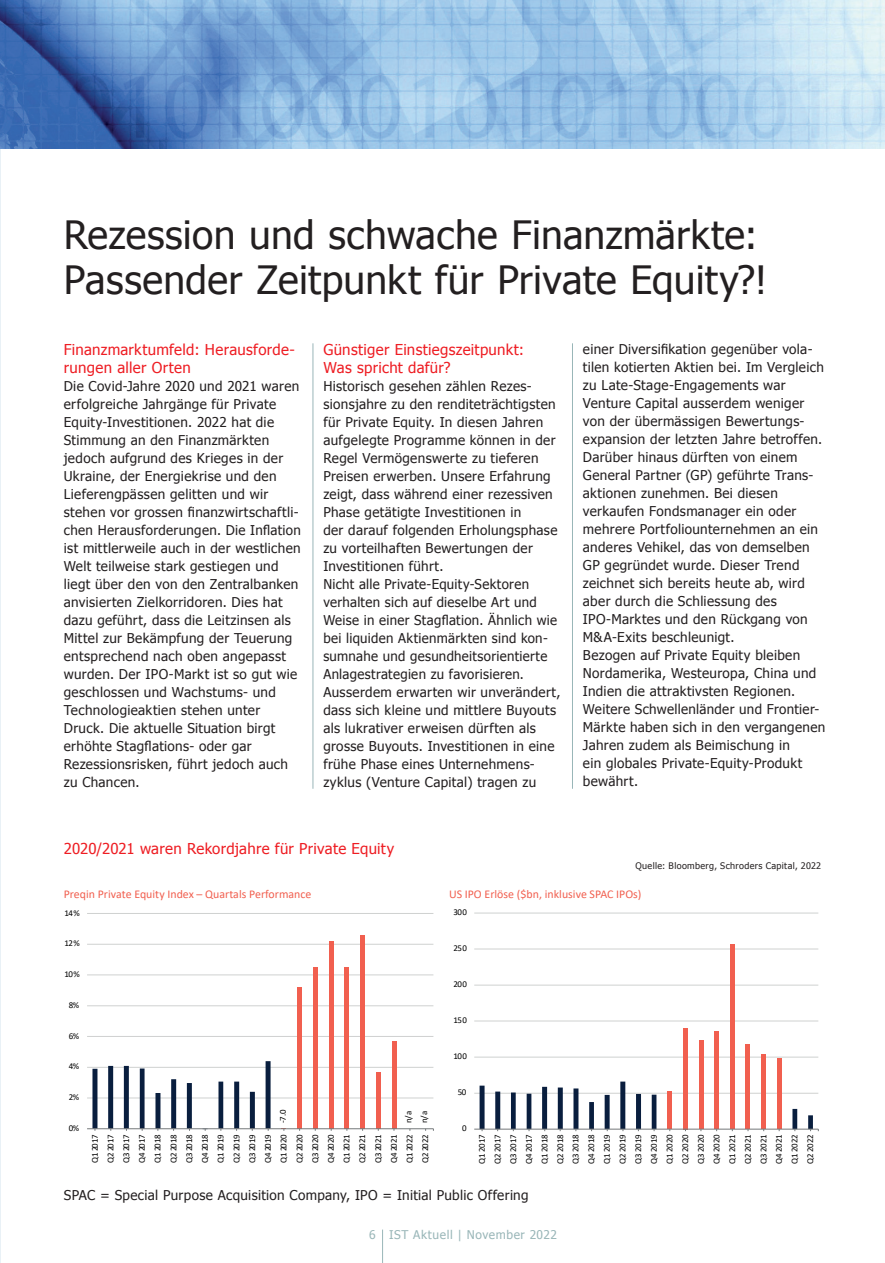
<style>
.page{position:relative;width:885px;height:1263px;background:#fff}
.page>*{position:absolute;margin:0;border:0;box-sizing:border-box;transform-origin:0 0}
.t1{font:39px/45px "Tahoma";letter-spacing:.01em;color:#231f20}
.t2{font:15px/18px "Tahoma";letter-spacing:.02em;color:#ee1d23}
.t3{font:13.5px/18px "Tahoma";letter-spacing:.025em;color:#231f20}
.t4{font:12px "Tahoma";letter-spacing:.05em;color:#99b6b8}
.t5{font:11.85px "Calibri";color:#f15f4f}
.t6{font:9px "Tahoma";letter-spacing:.04em;color:#231f20}
.t7{font:8.85px/15.8px "Calibri";letter-spacing:-.06em;color:#000001;text-align:justify}
</style>
<div class="page">
<hr style="left:382px;top:1229px;width:1px;height:34px;background:#99b6b8">
<hr style="left:312px;top:343px;width:1px;height:446px;background:#99b6b8">
<hr style="left:572px;top:343px;width:1px;height:446px;background:#99b6b8">
<svg style="left:0;top:1161px;width:1px;height:34px"></svg>
<img style="left:0;top:0;width:884px;height:149px">
<hr style="left:87px;top:1098px;width:346px;height:1px;background:#cfd1d0">
<hr style="left:87px;top:1067px;width:346px;height:1px;background:#cfd1d0">
<hr style="left:87px;top:1036px;width:346px;height:1px;background:#cfd1d0">
<hr style="left:87px;top:1005px;width:346px;height:1px;background:#cfd1d0">
<hr style="left:87px;top:974px;width:346px;height:1px;background:#cfd1d0">
<hr style="left:87px;top:944px;width:346px;height:1px;background:#cfd1d0">
<hr style="left:87px;top:913px;width:346px;height:1px;background:#cfd1d0">
<div style="left:297px;top:987px;width:5px;height:142px;background:#f15f4f"></div>
<div style="left:313px;top:967px;width:5px;height:162px;background:#f15f4f"></div>
<div style="left:328px;top:941px;width:5px;height:188px;background:#f15f4f"></div>
<div style="left:344px;top:967px;width:5px;height:162px;background:#f15f4f"></div>
<div style="left:360px;top:935px;width:5px;height:194px;background:#f15f4f"></div>
<div style="left:376px;top:1072px;width:5px;height:57px;background:#f15f4f"></div>
<div style="left:391px;top:1041px;width:5px;height:88px;background:#f15f4f"></div>
<hr style="left:87px;top:1128px;width:346px;height:1px;background:#74787a">
<svg style="left:92px;top:1061px;width:178px;height:70px"></svg>
<hr style="left:474px;top:1093px;width:344px;height:1px;background:#cfd1d0">
<hr style="left:474px;top:1057px;width:344px;height:1px;background:#cfd1d0">
<hr style="left:474px;top:1021px;width:344px;height:1px;background:#cfd1d0">
<hr style="left:474px;top:985px;width:344px;height:1px;background:#cfd1d0">
<hr style="left:474px;top:949px;width:344px;height:1px;background:#cfd1d0">
<hr style="left:474px;top:913px;width:344px;height:1px;background:#cfd1d0">
<hr style="left:683px;top:1028px;width:4px;height:101px;background:#f15f4f">
<div style="left:698px;top:1040px;width:5px;height:89px;background:#f15f4f"></div>
<div style="left:714px;top:1032px;width:5px;height:97px;background:#f15f4f"></div>
<div style="left:729px;top:944px;width:5px;height:185px;background:#f15f4f"></div>
<div style="left:745px;top:1044px;width:5px;height:85px;background:#f15f4f"></div>
<div style="left:761px;top:1054px;width:5px;height:75px;background:#f15f4f"></div>
<div style="left:776px;top:1058px;width:5px;height:71px;background:#f15f4f"></div>
<hr style="left:474px;top:1129px;width:344px;height:1px;background:#74787a">
<svg style="left:479px;top:1081px;width:339px;height:50px"></svg>
<h1 class="t1" style="left:64px;top:210px;width:705px">Rezession und schwache Finanzmärkte:<br>Passender Zeitpunkt für Private Equity?!</h1>
<p class="t2" style="left:64px;top:340px;width:232px">Finanzmarktumfeld: Herausforde&shy;rungen aller Orten</p>
<p class="t3" style="left:64px;top:376px;width:238px">Die Covid-Jahre 2020 und 2021 waren erfolgreiche Jahrgänge für Private Equity-Investitionen. 2022 hat die Stimmung an den Finanzmärkten jedoch aufgrund des Krieges in der Ukraine, der Energiekrise und den Lieferengpässen gelitten und wir stehen vor grossen finanzwirtschaftli&shy;chen Herausforderungen. Die Inflation ist mittlerweile auch in der westlichen Welt teilweise stark gestiegen und liegt über den von den Zentralbanken anvisierten Zielkorridoren. Dies hat dazu geführt, dass die Leitzinsen als Mittel zur Bekämpfung der Teuerung entsprechend nach oben angepasst wurden. Der IPO-Markt ist so gut wie geschlossen und Wachstums- und Technologieaktien stehen unter Druck. Die aktuelle Situation birgt erhöhte Stagflations- oder gar Rezessionsrisken, führt jedoch auch zu Chancen.</p>
<p class="t2" style="left:323px;top:340px;width:202px">Günstiger Einstiegszeitpunkt:<br>Was spricht dafür?</p>
<p class="t3" style="left:323px;top:376px;width:238px">Historisch gesehen zählen Rezes&shy;sionsjahre zu den renditeträchtigsten für Private Equity. In diesen Jahren aufgelegte Programme können in der Regel Vermögenswerte zu tieferen Preisen erwerben. Unsere Erfahrung zeigt, dass während einer rezessiven Phase getätigte Investitionen in<br>der darauf folgenden Erholungsphase zu vorteilhaften Bewertungen der Investitionen führt.<br>Nicht alle Private-Equity-Sektoren verhalten sich auf dieselbe Art und Weise in einer Stagflation. Ähnlich wie bei liquiden Aktienmärkten sind kon&shy;sumnahe und gesundheitsorientierte Anlagestrategien zu favorisieren.<br>Ausserdem erwarten wir unverändert, dass sich kleine und mittlere Buyouts als lukrativer erweisen dürften als grosse Buyouts. Investitionen in eine frühe Phase eines Unternehmens&shy;zyklus (Venture Capital) tragen zu</p>
<p class="t2" style="left:64px;top:839px;width:332px">2020/2021 waren Rekordjahre für Private Equity</p>
<p class="t3" style="left:583px;top:339px;width:244px">einer Diversifikation gegenüber vola&shy;tilen kotierten Aktien bei. Im Vergleich zu Late-Stage-Engagements war Venture Capital ausserdem weniger von der übermässigen Bewertungs&shy;expansion der letzten Jahre betroffen.<br>Darüber hinaus dürften von einem General Partner (GP) geführte Trans&shy;aktionen zunehmen. Bei diesen verkaufen Fondsmanager ein oder mehrere Portfoliounternehmen an ein anderes Vehikel, das von demselben GP gegründet wurde. Dieser Trend zeichnet sich bereits heute ab, wird aber durch die Schliessung des IPO-Marktes und den Rückgang von M&amp;A-Exits beschleunigt.<br>Bezogen auf Private Equity bleiben Nordamerika, Westeuropa, China und Indien die attraktivsten Regionen.<br>Weitere Schwellenländer und Frontier-Märkte haben sich in den vergangenen Jahren zudem als Beimischung in<br>ein globales Private-Equity-Produkt bewährt.</p>
<p class="t6" style="left:635px;top:859px;width:187px">Quelle: Bloomberg, Schroders Capital, 2022</p>
<p class="t5" style="left:64px;top:886px;width:249px">Preqin Private Equity Index – Quartals Performance</p>
<p class="t7" style="left:64px;top:904px;width:17px">14%</p>
<p class="t7" style="left:64px;top:935px;width:17px">12%</p>
<p class="t7" style="left:64px;top:966px;width:17px">10%</p>
<p class="t7" style="left:69px;top:997px;width:12px">8%</p>
<p class="t7" style="left:69px;top:1027px;width:12px">6%</p>
<p class="t7" style="left:69px;top:1058px;width:12px">4%</p>
<p class="t7" style="left:69px;top:1089px;width:12px">2%</p>
<p class="t7" style="left:69px;top:1120px;width:12px">0%</p>
<p class="t7" style="left:275px;top:1123px;width:15px;rotate:-90deg">-7.0</p>
<p class="t7" style="left:400px;top:1123px;width:14px;rotate:-90deg">n/a n/a</p>
<p class="t7" style="left:87px;top:1163px;width:31px;rotate:-90deg">Q1 2017<br>Q2 2017<br>Q3 2017<br>Q4 2017<br>Q1 2018<br>Q2 2018<br>Q3 2018<br>Q4 2018<br>Q1 2019<br>Q2 2019<br>Q3 2019<br>Q4 2019<br>Q1 2020<br>Q2 2020<br>Q3 2020<br>Q4 2020<br>Q1 2021<br>Q2 2021<br>Q3 2021<br>Q4 2021<br>Q1 2022<br>Q2 2022</p>
<p class="t5" style="left:449px;top:886px;width:194px">US IPO Erlöse ($bn, inklusive SPAC IPOs)</p>
<p class="t7" style="left:453px;top:904px;width:15px">300</p>
<p class="t7" style="left:453px;top:940px;width:15px">250</p>
<p class="t7" style="left:453px;top:976px;width:15px">200</p>
<p class="t7" style="left:453px;top:1012px;width:15px">150</p>
<p class="t7" style="left:453px;top:1048px;width:15px">100</p>
<p class="t7" style="left:457px;top:1084px;width:10px">50</p>
<p class="t7" style="left:462px;top:1120px;width:6px">0</p>
<p class="t7" style="left:474px;top:1163px;width:31px;rotate:-90deg">Q1 2017<br>Q2 2017<br>Q3 2017<br>Q4 2017<br>Q1 2018<br>Q2 2018<br>Q3 2018<br>Q4 2018<br>Q1 2019<br>Q2 2019<br>Q3 2019<br>Q4 2019<br>Q1 2020<br>Q2 2020<br>Q3 2020<br>Q4 2020<br>Q1 2021<br>Q2 2021<br>Q3 2021<br>Q4 2021<br>Q1 2022<br>Q2 2022</p>
<p class="t3" style="left:64px;top:1186px;width:466px">SPAC = Special Purpose Acquisition Company, IPO = Initial Public Offering</p>
<p class="t4" style="left:369px;top:1227px;width:189px">6 IST Aktuell | November 2022</p>
</div>
